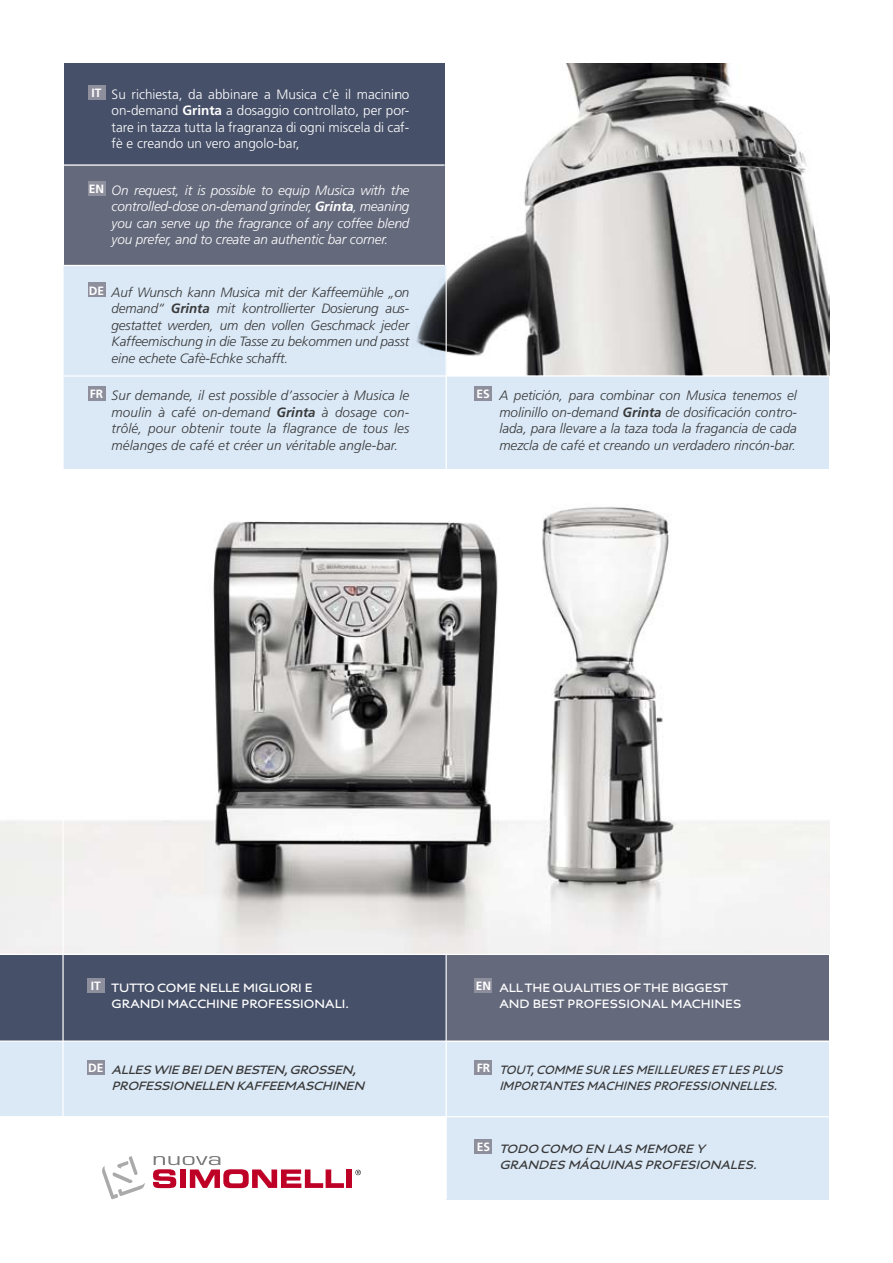
<style>
.page{position:relative;width:893px;height:1263px;background:#fff}
.page>*{position:absolute;margin:0;border:0;box-sizing:border-box;transform-origin:0 0}
.t1{font:italic 300 13.5px/16.5px "Frutiger";color:#393939;text-align:justify}
.t2{font:italic 300 13.5px/16.5px "Frutiger";letter-spacing:-.01em;color:#fff;text-align:justify}
.t3{font:300 13.5px/16.5px "Frutiger";color:#fff;text-align:justify}
.t4{font:italic 700 12.75px/16.5px "Aspect";color:#393939}
.t5{font:700 12.75px/16.5px "Aspect";color:#fff}
.t6{font:italic 700 12.75px/16.5px "Aspect";color:#393939;scale:.9 1}
.t7{font:700 12px "Frutiger";color:#fff}
.s1{font-weight:700}
</style>
<div class="page">
<div style="left:0;top:1040px;width:446px;height:76px;background:#dbe9f7"></div>
<div style="left:446px;top:1042px;width:383px;height:74px;background:#dbe9f7"></div>
<div style="left:446px;top:1117px;width:383px;height:82px;background:#dbe9f7"></div>
<div style="left:64px;top:64px;width:381px;height:101px;background:#465068"></div>
<div style="left:64px;top:164px;width:381px;height:102px;background:#64697c"></div>
<div style="left:63px;top:265px;width:383px;height:204px;background:#dbe9f7"></div>
<svg style="left:355px;top:1170px;width:6px;height:5px"></svg>
<div style="left:347px;top:1169px;width:5px;height:19px;background:#be0027"></div>
<svg style="left:153px;top:1156px;width:191px;height:32px"></svg>
<svg style="left:102px;top:1156px;width:43px;height:43px"></svg>
<img style="left:397px;top:64px;width:432px;height:311px">
<hr style="left:53px;top:164px;width:392px;height:2px;background:#fff">
<div style="left:446px;top:375px;width:383px;height:94px;background:#dbe9f7"></div>
<div style="left:446px;top:955px;width:383px;height:86px;background:#64697c"></div>
<div style="left:0;top:955px;width:446px;height:86px;background:#465068"></div>
<hr style="left:446px;top:64px;width:1px;height:1135px;background:#fff">
<img style="left:0;top:507px;width:829px;height:447px">
<hr style="left:64px;top:265px;width:381px;height:1px;background:#fff">
<hr style="left:64px;top:375px;width:765px;height:2px;background:#fff">
<hr style="left:62px;top:64px;width:2px;height:1135px;background:#fff">
<hr style="left:0;top:1040px;width:829px;height:2px;background:#fff">
<div style="left:87px;top:979px;width:18px;height:14px;background:#8e8f9d"></div>
<div style="left:475px;top:979px;width:17px;height:14px;background:#8e8f9d"></div>
<div style="left:87px;top:1061px;width:18px;height:14px;background:#8e8f9d"></div>
<div style="left:475px;top:1061px;width:17px;height:14px;background:#8e8f9d"></div>
<div style="left:475px;top:1139px;width:17px;height:14px;background:#8e8f9d"></div>
<div style="left:88px;top:86px;width:17px;height:14px;background:#8e8f9d"></div>
<div style="left:88px;top:181px;width:17px;height:15px;background:#8e8f9d"></div>
<div style="left:88px;top:283px;width:17px;height:14px;background:#8e8f9d"></div>
<div style="left:88px;top:386px;width:17px;height:14px;background:#8e8f9d"></div>
<div style="left:475px;top:386px;width:17px;height:14px;background:#8e8f9d"></div>
<p class="t7" style="left:92px;top:86px;width:12px">IT</p>
<p class="t3" style="left:112px;top:86px;width:299px">Su richiesta, da abbinare a Musica c’è il macinino on-demand <span class="s1">Grinta</span> a dosaggio controllato, per por&shy;tare in tazza tutta la fragranza di ogni miscela di caf&shy;fè e creando un vero angolo-bar,</p>
<p class="t7" style="left:89px;top:182px;width:17px">EN</p>
<p class="t2" style="left:112px;top:182px;width:299px">On request, it is possible to equip Musica with the controlled-dose on-demand grinder, <span class="s1">Grinta</span>, meaning you can serve up the fragrance of any coffee blend you prefer, and to create an authentic bar corner.</p>
<p class="t7" style="left:89px;top:283px;width:17px">DE</p>
<p class="t1" style="left:112px;top:284px;width:299px">Auf Wunsch kann Musica mit der Kaffeemühle „on demand“ <span class="s1">Grinta</span> mit kontrollierter Dosierung aus&shy;gestattet werden, um den vollen Geschmack jeder Kaffeemischung in die Tasse zu bekommen und passt eine echete Cafè-Echke schafft.</p>
<p class="t7" style="left:90px;top:387px;width:15px">FR</p>
<p class="t7" style="left:477px;top:387px;width:15px">ES</p>
<p class="t1" style="left:112px;top:387px;width:299px">Sur demande, il est possible d’associer à Musica le moulin à café on-demand <span class="s1">Grinta</span> à dosage con&shy;trôlé, pour obtenir toute la flagrance de tous les mélanges de café et créer un véritable angle-bar.</p>
<p class="t1" style="left:499px;top:387px;width:299px">A petición, para combinar con Musica tenemos el molinillo on-demand <span class="s1">Grinta</span> de dosificación contro&shy;lada, para llevare a la taza toda la fragancia de cada mezcla de café et creando un verdadero rincón-bar.</p>
<p class="t7" style="left:91px;top:979px;width:12px">IT</p>
<p class="t7" style="left:476px;top:979px;width:17px">EN</p>
<p class="t5" style="left:112px;top:980px;width:239px">TUTTO COME NELLE MIGLIORI E<br>GRANDI MACCHINE PROFESSIONALI.</p>
<p class="t5" style="left:499px;top:980px;width:243px">ALL THE QUALITIES OF THE BIGGEST<br>AND BEST PROFESSIONAL MACHINES</p>
<p class="t7" style="left:88px;top:1061px;width:17px">DE</p>
<p class="t7" style="left:477px;top:1061px;width:15px">FR</p>
<p class="t4" style="left:112px;top:1062px;width:259px">ALLESWIEBEIDEN BESTEN,GROSSEN,<br>PROFESSIONELLEN KAFFEEMASCHINEN</p>
<p class="t6" style="left:499px;top:1062px;width:321px">TOUT,COMMESURLESMEILLEURESETLESPLUS<br>IMPORTANTESMACHINESPROFESSIONNELLES.</p>
<p class="t7" style="left:477px;top:1140px;width:15px">ES</p>
<p class="t4" style="left:499px;top:1141px;width:263px">TODO COMO EN LASMEMOREY<br>GRANDESMÁQUINASPROFESIONALES.</p>
</div>
